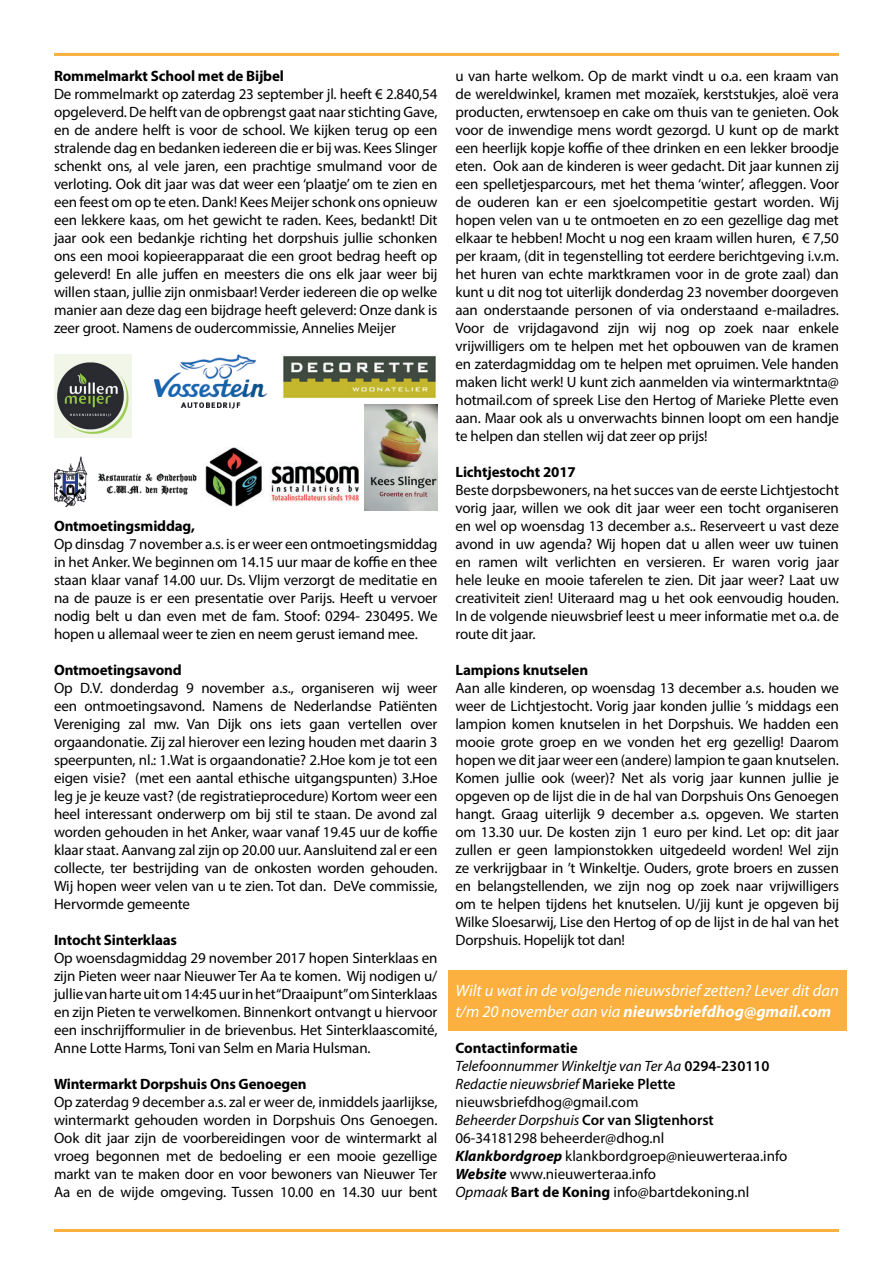
<style>
.page{position:relative;width:893px;height:1263px;background:#fff}
.page>*{position:absolute;margin:0;border:0;box-sizing:border-box;transform-origin:0 0}
.t1{font:italic 16.5px/21px "Myriad Pro";color:#fff}
.t2{font:15px/18px "Myriad Pro";letter-spacing:-.01em;color:#000;text-align:justify}
.t3{font:700 15px "Myriad Pro";letter-spacing:-.01em;color:#000}
.s1{font-weight:700}
.s2{font-style:italic}
.s3{font-weight:600}
.s4{font-weight:700;font-style:italic}
</style>
<div class="page">
<div style="left:448px;top:970px;width:399px;height:60px;background:#fbb03f"></div>
<hr style="left:54px;top:53px;width:785px;height:3px;background:#fbb03f">
<hr style="left:54px;top:1229px;width:785px;height:3px;background:#fbb03f">
<img style="left:283px;top:355px;width:153px;height:44px">
<img style="left:364px;top:405px;width:73px;height:105px">
<img style="left:206px;top:448px;width:152px;height:59px">
<img style="left:154px;top:354px;width:114px;height:55px">
<img style="left:54px;top:354px;width:78px;height:83px">
<img style="left:54px;top:456px;width:143px;height:51px">
<p class="t3" style="left:54px;top:66px;width:231px">Rommelmarkt School met de Bijbel</p>
<p class="t2" style="left:54px;top:84px;width:385px">De rommelmarkt op zaterdag 23 september jl. heeft € 2.840,54 opgeleverd. De helft van de opbrengst gaat naar stichting Gave, en de andere helft is voor de school. We kijken terug op een stralende dag en bedanken iedereen die er bij was. Kees Slinger schenkt ons, al vele jaren, een prachtige smulmand voor de verloting. Ook dit jaar was dat weer een ‘plaatje’ om te zien en een feest om op te eten. Dank! Kees Meijer schonk ons opnieuw een lekkere kaas, om het gewicht te raden. Kees, bedankt! Dit jaar ook een bedankje richting het dorpshuis jullie schonken ons een mooi kopieerapparaat die een groot bedrag heeft op geleverd! En alle juffen en meesters die ons elk jaar weer bij willen staan, jullie zijn onmisbaar! Verder iedereen die op welke manier aan deze dag een bijdrage heeft geleverd: Onze dank is zeer groot. Namens de oudercommissie, Annelies Meijer</p>
<p class="t3" style="left:54px;top:516px;width:142px">Ontmoetingsmiddag,</p>
<p class="t2" style="left:54px;top:534px;width:385px">Op dinsdag 7 november a.s. is er weer een ontmoetingsmiddag in het Anker. We beginnen om 14.15 uur maar de koffie en thee staan klaar vanaf 14.00 uur. Ds. Vlijm verzorgt de meditatie en na de pauze is er een presentatie over Parijs. Heeft u vervoer nodig belt u dan even met de fam. Stoof: 0294- 230495. We hopen u allemaal weer te zien en neem gerust iemand mee.</p>
<p class="t3" style="left:54px;top:660px;width:129px">Ontmoetingsavond</p>
<p class="t2" style="left:54px;top:678px;width:385px">Op D.V. donderdag 9 november a.s., organiseren wij weer een ontmoetingsavond. Namens de Nederlandse Patiënten Vereniging zal mw. Van Dijk ons iets gaan vertellen over orgaandonatie. Zij zal hierover een lezing houden met daarin 3 speerpunten, nl.: 1.Wat is orgaandonatie? 2.Hoe kom je tot een eigen visie? (met een aantal ethische uitgangspunten) 3.Hoe leg je je keuze vast? (de registratieprocedure) Kortom weer een heel interessant onderwerp om bij stil te staan. De avond zal worden gehouden in het Anker, waar vanaf 19.45 uur de koffie klaar staat. Aanvang zal zijn op 20.00 uur. Aansluitend zal er een collecte, ter bestrijding van de onkosten worden gehouden.<br>Wij hopen weer velen van u te zien. Tot dan. DeVe commissie, Hervormde gemeente</p>
<p class="t3" style="left:54px;top:930px;width:125px">Intocht Sinterklaas</p>
<p class="t2" style="left:54px;top:948px;width:385px">Op woensdagmiddag 29 november 2017 hopen Sinterklaas en zijn Pieten weer naar Nieuwer Ter Aa te komen. Wij nodigen u/ jullie van harte uit om 14:45 uur in het “Draaipunt” om Sinterklaas en zijn Pieten te verwelkomen. Binnenkort ontvangt u hiervoor een inschrijfformulier in de brievenbus. Het Sinterklaascomité, Anne Lotte Harms, Toni van Selm en Maria Hulsman.</p>
<p class="t3" style="left:54px;top:1074px;width:254px">Wintermarkt Dorpshuis Ons Genoegen</p>
<p class="t2" style="left:54px;top:1092px;width:385px">Op zaterdag 9 december a.s. zal er weer de, inmiddels jaarlijkse, wintermarkt gehouden worden in Dorpshuis Ons Genoegen.<br>Ook dit jaar zijn de voorbereidingen voor de wintermarkt al vroeg begonnen met de bedoeling er een mooie gezellige markt van te maken door en voor bewoners van Nieuwer Ter Aa en de wijde omgeving. Tussen 10.00 en 14.30 uur bent</p>
<p class="t2" style="left:455px;top:66px;width:385px">u van harte welkom. Op de markt vindt u o.a. een kraam van de wereldwinkel, kramen met mozaïek, kerststukjes, aloë vera producten, erwtensoep en cake om thuis van te genieten. Ook voor de inwendige mens wordt gezorgd. U kunt op de markt een heerlijk kopje koffie of thee drinken en een lekker broodje eten. Ook aan de kinderen is weer gedacht. Dit jaar kunnen zij een spelletjesparcours, met het thema ‘winter’, afleggen. Voor de ouderen kan er een sjoelcompetitie gestart worden. Wij hopen velen van u te ontmoeten en zo een gezellige dag met elkaar te hebben! Mocht u nog een kraam willen huren, € 7,50 per kraam, (dit in tegenstelling tot eerdere berichtgeving i.v.m. het huren van echte marktkramen voor in de grote zaal) dan kunt u dit nog tot uiterlijk donderdag 23 november doorgeven aan onderstaande personen of via onderstaand e-mailadres.<br>Voor de vrijdagavond zijn wij nog op zoek naar enkele vrijwilligers om te helpen met het opbouwen van de kramen en zaterdagmiddag om te helpen met opruimen. Vele handen maken licht werk! U kunt zich aanmelden via wintermarktnta@ hotmail.com of spreek Lise den Hertog of Marieke Plette even aan. Maar ook als u onverwachts binnen loopt om een handje te helpen dan stellen wij dat zeer op prijs!</p>
<p class="t3" style="left:455px;top:462px;width:122px">Lichtjestocht 2017</p>
<p class="t2" style="left:455px;top:480px;width:385px">Beste dorpsbewoners, na het succes van de eerste Lichtjestocht vorig jaar, willen we ook dit jaar weer een tocht organiseren en wel op woensdag 13 december a.s.. Reserveert u vast deze avond in uw agenda? Wij hopen dat u allen weer uw tuinen en ramen wilt verlichten en versieren. Er waren vorig jaar hele leuke en mooie taferelen te zien. Dit jaar weer? Laat uw creativiteit zien! Uiteraard mag u het ook eenvoudig houden.<br>In de volgende nieuwsbrief leest u meer informatie met o.a. de route dit jaar.</p>
<p class="t3" style="left:455px;top:660px;width:134px">Lampions knutselen</p>
<p class="t2" style="left:455px;top:678px;width:385px">Aan alle kinderen, op woensdag 13 december a.s. houden we weer de Lichtjestocht. Vorig jaar konden jullie ’s middags een lampion komen knutselen in het Dorpshuis. We hadden een mooie grote groep en we vonden het erg gezellig! Daarom hopen we dit jaar weer een (andere) lampion te gaan knutselen.<br>Komen jullie ook (weer)? Net als vorig jaar kunnen jullie je opgeven op de lijst die in de hal van Dorpshuis Ons Genoegen hangt. Graag uiterlijk 9 december a.s. opgeven. We starten om 13.30 uur. De kosten zijn 1 euro per kind. Let op: dit jaar zullen er geen lampionstokken uitgedeeld worden! Wel zijn ze verkrijgbaar in ’t Winkeltje. Ouders, grote broers en zussen en belangstellenden, we zijn nog op zoek naar vrijwilligers om te helpen tijdens het knutselen. U/jij kunt je opgeven bij Wilke Sloesarwij, Lise den Hertog of op de lijst in de hal van het Dorpshuis. Hopelijk tot dan!</p>
<p class="t1" style="left:455px;top:980px;width:385px">Wilt u wat in de volgende nieuwsbrief zetten? Lever dit dan t/m 20 november aan via <span class="s1">nieuwsbriefdhog@gmail.com</span></p>
<p class="t2" style="left:455px;top:1039px;width:333px;text-align:left"><span class="s1">Contactinformatie<br></span><span class="s2">Telefoonnummer Winkeltje van Ter Aa</span> <span class="s3">0294-230110<br></span><span class="s2">Redactie nieuwsbrief</span> <span class="s3">Marieke Plette </span>nieuwsbriefdhog@gmail.com<br><span class="s2">Beheerder Dorpshuis</span> <span class="s3">Cor van Sligtenhorst </span>06-34181298 beheerder@dhog.nl<br><span class="s4">Klankbordgroep</span> klankbordgroep@nieuwerteraa.info <span class="s4">Website</span> www.nieuwerteraa.info<br><span class="s2">Opmaak</span> <span class="s1">Bart de Koning</span> info@bartdekoning.nl</p>
</div>
